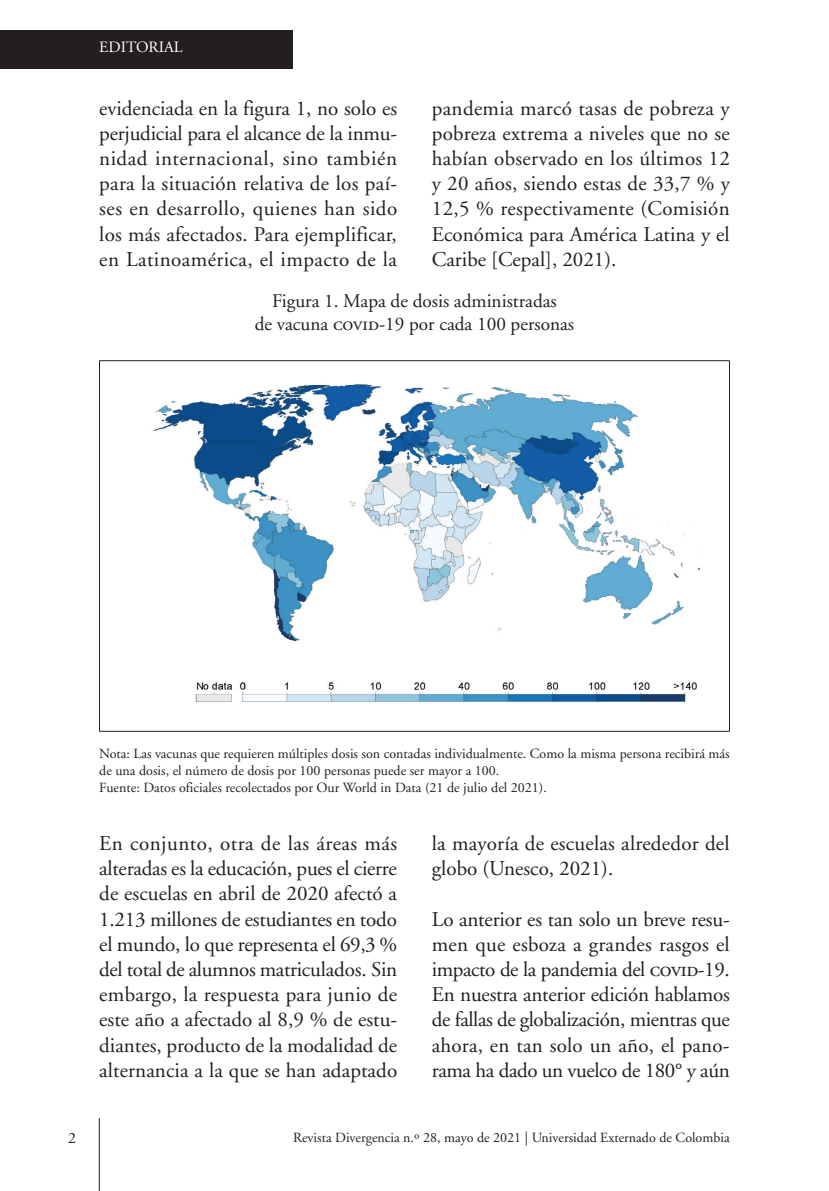
<style>
.page{position:relative;width:829px;height:1191px;background:#fff}
.page>*{position:absolute;margin:0;border:0;box-sizing:border-box;transform-origin:0 0}
.t1{font:21px/25.2px "Adobe Garamond";letter-spacing:.005em;color:#231f20;text-align:justify}
.t2{font:19.25px/23.1px "Adobe Garamond";color:#231f20;text-align:center}
.t3{font:15.75px "Adobe Garamond";color:#fff}
.t4{font:15.75px "Adobe Garamond";color:#231f20}
.t5{font:14px/16.8px "Adobe Garamond";color:#231f20}
.s1{font-family:"Adobe Garamond Regular SC"}
</style>
<div class="page">
<hr style="left:99px;top:1118px;width:1px;height:73px;background:#231f20">
<div style="left:0;top:30px;width:293px;height:39px;background:#231f20"></div>
<hr style="left:99px;top:360px;width:630px;height:1px;background:#231f20">
<hr style="left:99px;top:361px;width:1px;height:370px;background:#231f20">
<hr style="left:729px;top:361px;width:1px;height:370px;background:#231f20">
<hr style="left:99px;top:731px;width:630px;height:1px;background:#231f20">
<img style="left:153px;top:384px;width:547px;height:318px">
<p class="t3" style="left:99px;top:39px;width:85px">EDITORIAL</p>
<p class="t1" style="left:99px;top:96px;width:299px">evidenciada en la figura 1, no solo es perjudicial para el alcance de la inmu&shy;nidad internacional, sino también para la situación relativa de los paí&shy;ses en desarrollo, quienes han sido los más afectados. Para ejemplificar, en Latinoamérica, el impacto de la</p>
<p class="t1" style="left:432px;top:96px;width:299px">pandemia marcó tasas de pobreza y pobreza extrema a niveles que no se habían observado en los últimos 12 y 20 años, siendo estas de 33,7 % y 12,5 % respectivamente (Comisión Económica para América Latina y el Caribe [Cepal], 2021).</p>
<p class="t2" style="left:255px;top:290px;width:321px">Figura 1. Mapa de dosis administradas<br>de vacuna <span class="s1">covid</span>-19 por cada 100 personas</p>
<p class="t4" style="left:68px;top:1129px;width:9px">2</p>
<p class="t5" style="left:99px;top:745px;width:632px">Nota: Las vacunas que requieren múltiples dosis son contadas individualmente. Como la misma persona recibirá más de una dosis, el número de dosis por 100 personas puede ser mayor a 100.<br>Fuente: Datos oficiales recolectados por Our World in Data (21 de julio del 2021).</p>
<p class="t1" style="left:99px;top:831px;width:299px">En conjunto, otra de las áreas más alteradas es la educación, pues el cierre de escuelas en abril de 2020 afectó a 1.213 millones de estudiantes en todo el mundo, lo que representa el 69,3 % del total de alumnos matriculados. Sin embargo, la respuesta para junio de este año a afectado al 8,9 % de estu&shy;diantes, producto de la modalidad de alternancia a la que se han adaptado</p>
<p class="t1" style="left:432px;top:831px;width:299px">la mayoría de escuelas alrededor del globo (Unesco, 2021).</p>
<p class="t1" style="left:432px;top:906px;width:299px">Lo anterior es tan solo un breve resu&shy;men que esboza a grandes rasgos el impacto de la pandemia del <span class="s1">covid</span>-19.<br>En nuestra anterior edición hablamos de fallas de globalización, mientras que ahora, en tan solo un año, el pano&shy;rama ha dado un vuelco de 180° y aún</p>
<p class="t5" style="left:293px;top:1129px;width:438px">Revista Divergencia n.º 28, mayo de 2021 | Universidad Externado de Colombia</p>
</div>
